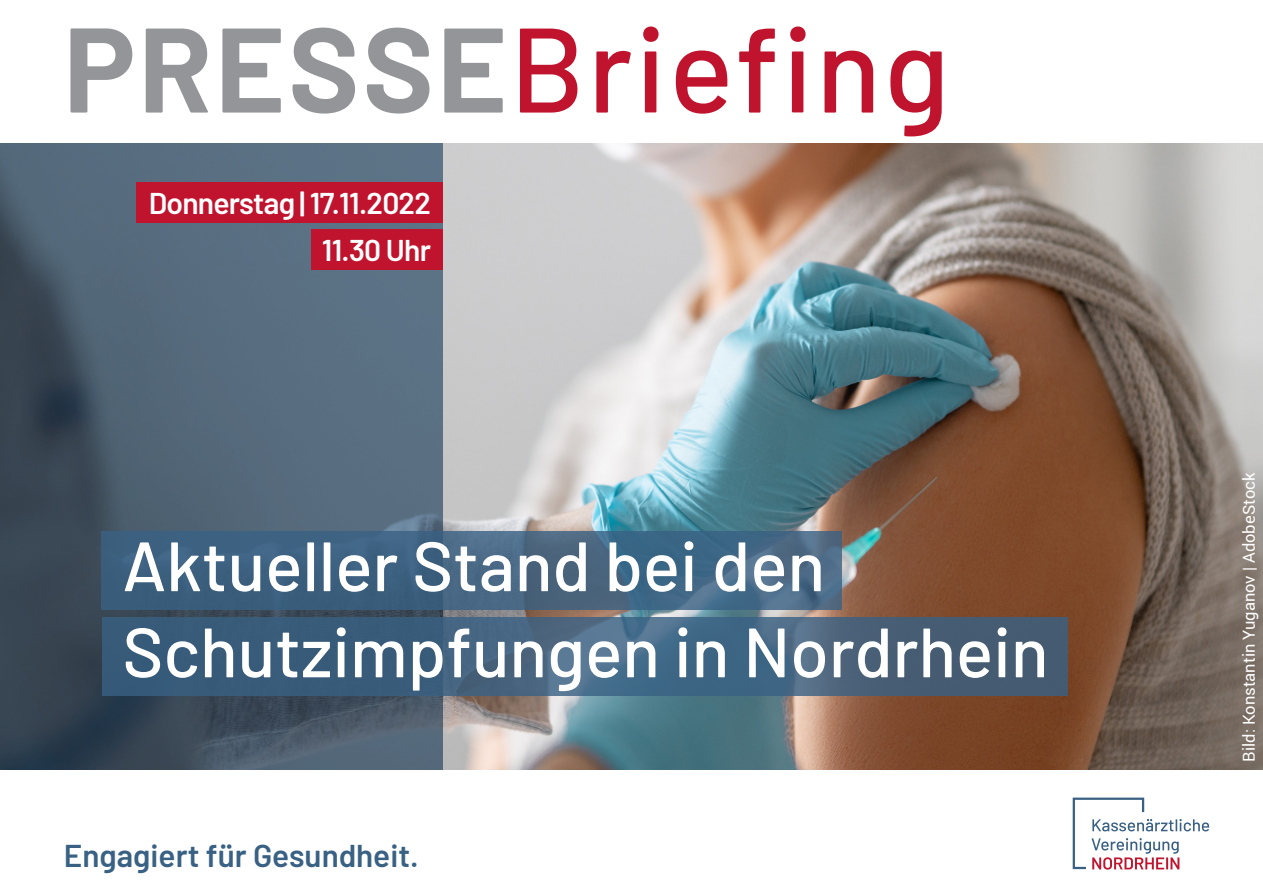
<style>
.page{position:relative;width:1263px;height:893px;background:#fff}
.page>*{position:absolute;margin:0;border:0;box-sizing:border-box;transform-origin:0 0}
.t1{font:500 120px "Barlow";letter-spacing:.025em;color:#c0142e}
.t2{font:500 69.6px "Barlow";color:#fff}
.t3{font:600 31.5px "Barlow";color:#396184}
.t4{font:600 30px "Barlow";letter-spacing:-.025em;color:#fff}
.t5{font:16.5px "Roboto";color:#fff}
.s1{font-weight:700;color:#939598}
</style>
<div class="page">
<svg style="left:1073px;top:798px;width:136px;height:72px"></svg>
<img style="left:443px;top:144px;width:820px;height:626px">
<svg style="left:0;top:144px;width:443px;height:626px;background:#4c5e6e"></svg>
<div style="left:137px;top:183px;width:306px;height:40px;background:#c0142e"></div>
<div style="left:311px;top:229px;width:132px;height:41px;background:#c0142e"></div>
<svg style="left:102px;top:617px;width:965px;height:79px;background:#42617d"></svg>
<svg style="left:102px;top:531px;width:740px;height:79px;background:#426482"></svg>
<p class="t1" style="left:64px;top:-18px;width:887px"><span class="s1">PRESSE</span>Briefing</p>
<p class="t4" style="left:149px;top:181px;width:284px">Donnerstag | 17.11.2022</p>
<p class="t4" style="left:322px;top:228px;width:111px">11.30 Uhr</p>
<p class="t2" style="left:122px;top:515px;width:704px">Aktueller Stand bei den</p>
<p class="t2" style="left:122px;top:601px;width:928px">Schutzimpfungen in Nordrhein</p>
<p class="t3" style="left:64px;top:833px;width:356px">Engagiert für Gesundheit.</p>
<p class="t5" style="left:1237px;top:762px;width:290px;rotate:-90deg">Bild: Konstantin Yuganov | AdobeStock</p>
</div>
